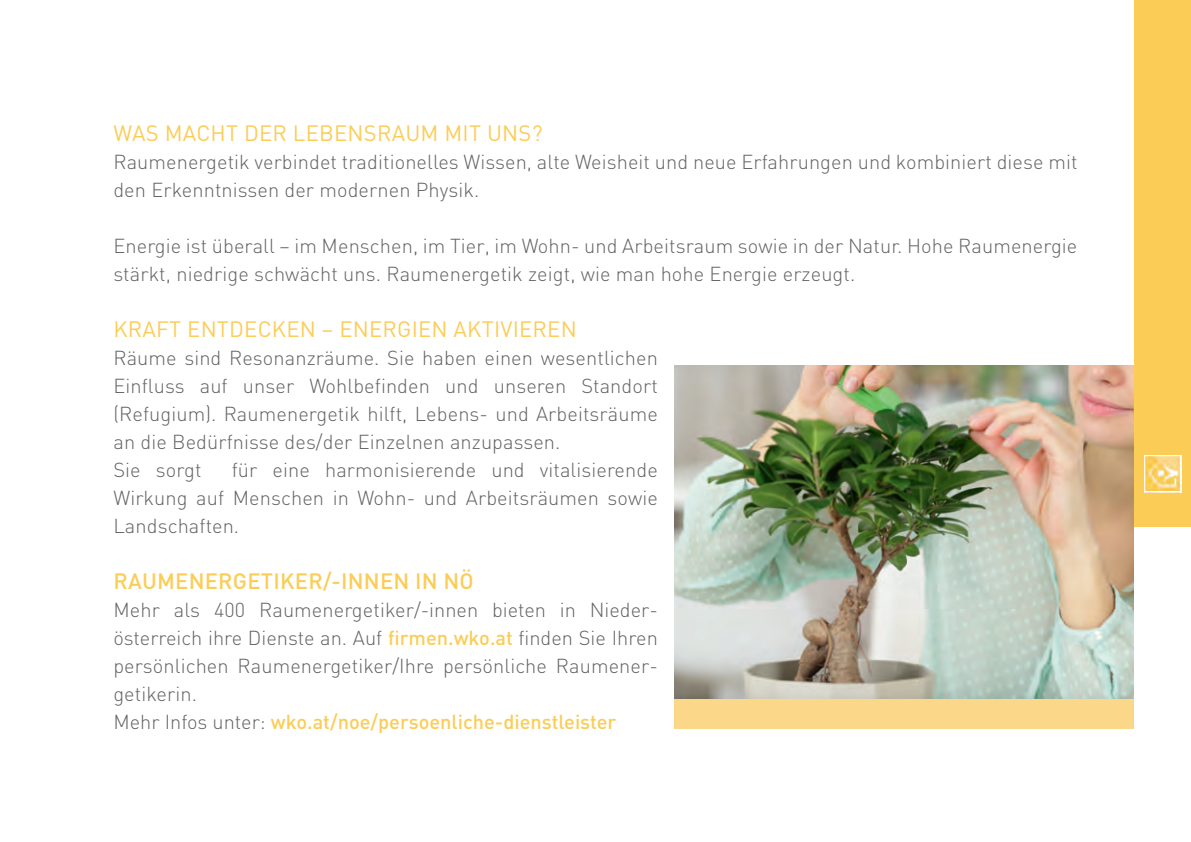
<style>
.page{position:relative;width:1191px;height:842px;background:#fff}
.page>*{position:absolute;margin:0;border:0;box-sizing:border-box;transform-origin:0 0}
.t1{font:22px "DIN";letter-spacing:.01em;color:#fbcd57}
.t2{font:500 22px "DIN";letter-spacing:.01em;color:#fbcd57}
.t3{font:300 20px/28px "DIN";letter-spacing:.005em;color:#636366}
.s1{font-weight:500;color:#fbcd57}
</style>
<div class="page">
<img style="left:675px;top:366px;width:459px;height:333px">
<div style="left:675px;top:699px;width:516px;height:30px;background:#fbd78a"></div>
<div style="left:1134px;top:526px;width:57px;height:316px;background:#fff"></div>
<div style="left:1134px;top:0;width:57px;height:526px;background:#fbcd57"></div>
<img style="left:1146px;top:457px;width:33px;height:33px">
<div style="left:1144px;top:455px;width:37px;height:37px;border:1px solid #fff"></div>
<p class="t1" style="left:113px;top:120px;width:431px">WAS MACHT DER LEBENSRAUM MIT UNS?</p>
<p class="t3" style="left:113px;top:148px;width:965px">Raumenergetik verbindet traditionelles Wissen, alte Weisheit und neue Erfahrungen und kombiniert diese mit den Erkenntnissen der modernen Physik.</p>
<p class="t3" style="left:113px;top:232px;width:965px">Energie ist überall – im Menschen, im Tier, im Wohn- und Arbeitsraum sowie in der Natur. Hohe Raumenergie stärkt, niedrige schwächt uns. Raumenergetik zeigt, wie man hohe Energie erzeugt.</p>
<p class="t1" style="left:113px;top:316px;width:465px">KRAFT ENTDECKEN – ENERGIEN AKTIVIEREN</p>
<p class="t3" style="left:113px;top:344px;width:546px">Räume sind Resonanzräume. Sie haben einen wesentlichen Einfluss auf unser Wohlbefinden und unseren Standort (Refugium). Raumenergetik hilft, Lebens- und Arbeitsräume an die Bedürfnisse des/der Einzelnen anzupassen.<br>Sie sorgt</p>
<p class="t3" style="left:113px;top:456px;width:546px;text-align:justify;text-indent:118px">für eine harmonisierende und vitalisierende Wirkung auf Menschen in Wohn- und Arbeitsräumen sowie Landschaften.</p>
<p class="t2" style="left:113px;top:567px;width:362px">RAUMENERGETIKER/-INNEN IN NÖ</p>
<p class="t3" style="left:113px;top:596px;width:546px">Mehr als 400 Raumenergetiker/-innen bieten in Nieder&shy;österreich ihre Dienste an. Auf <span class="s1">firmen.wko.at</span> finden Sie Ihren persönlichen Raumenergetiker/Ihre persönliche Raumener&shy;getikerin.<br>Mehr Infos unter: <span class="s1">wko.at/noe/persoenliche-dienstleister</span></p>
</div>
